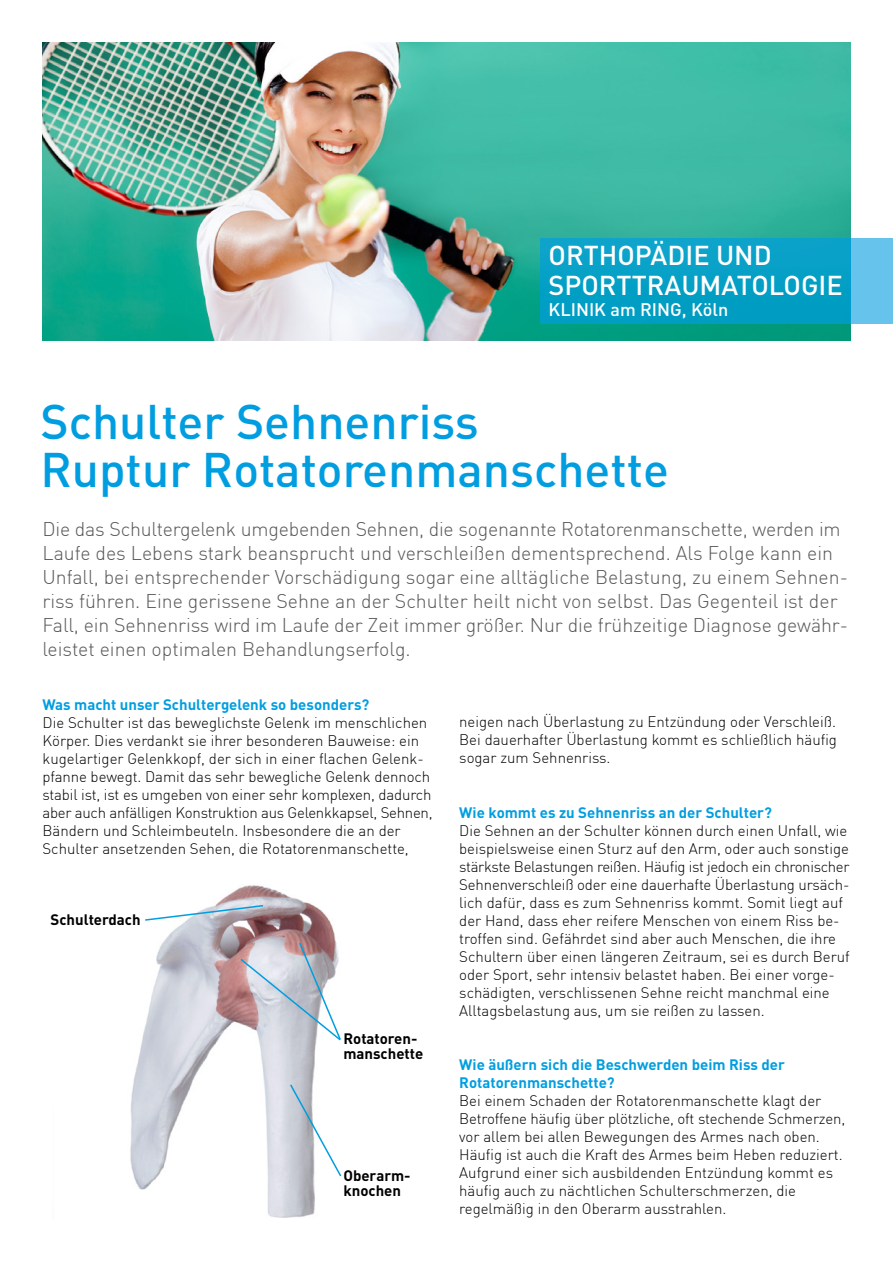
<style>
.page{position:relative;width:893px;height:1263px;background:#fff}
.page>*{position:absolute;margin:0;border:0;box-sizing:border-box;transform-origin:0 0}
.t1{font:500 48px/48px "DIN";color:#009ee0}
.t2{font:500 27px/30px "DIN";color:#fff}
.t3{font:300 19.5px/24px "DIN";color:#58585a}
.t4{font:500 18px "DIN";color:#fff}
.t5{font:300 15px/18px "DIN";color:#000}
.t6{font:700 15px/18px "DIN";color:#009ee0}
.t7{font:700 15px/15px "DIN";color:#000}
</style>
<div class="page">
<img style="left:130px;top:885px;width:206px;height:333px">
<img style="left:43px;top:43px;width:807px;height:297px">
<div style="left:850px;top:238px;width:43px;height:85px;background:#66c4ec"></div>
<svg style="left:144px;top:904px;width:121px;height:18px"></svg>
<svg style="left:289px;top:1083px;width:53px;height:95px"></svg>
<svg style="left:239px;top:941px;width:102px;height:101px;background:#c7c4cc"></svg>
<div style="left:540px;top:238px;width:310px;height:85px;background:#049fc5"></div>
<h2 class="t2" style="left:549px;top:240px;width:296px">Orthopädie und<br>Sporttraumatologie</h2>
<p class="t4" style="left:549px;top:298px;width:181px">Klinik am Ring, Köln</p>
<h1 class="t1" style="left:40px;top:396px;width:630px">Schulter Sehnenriss<br>Ruptur Rotatorenmanschette</h1>
<p class="t3" style="left:43px;top:516px;width:807px">Die das Schultergelenk umgebenden Sehnen, die sogenannte Rotatorenmanschette, werden im Laufe des Lebens stark beansprucht und verschleißen dementsprechend. Als Folge kann ein Unfall, bei entsprechender Vorschädigung sogar eine alltägliche Belastung, zu einem Sehnen&shy;riss führen. Eine gerissene Sehne an der Schulter heilt nicht von selbst. Das Gegenteil ist der Fall, ein Sehnenriss wird im Laufe der Zeit immer größer. Nur die frühzeitige Diagnose gewähr&shy;leistet einen optimalen Behandlungserfolg.</p>
<p class="t6" style="left:43px;top:695px;width:328px">Was macht unser Schultergelenk so besonders?</p>
<p class="t5" style="left:43px;top:713px;width:392px">Die Schulter ist das beweglichste Gelenk im menschlichen Körper. Dies verdankt sie ihrer besonderen Bauweise: ein kugelartiger Gelenkkopf, der sich in einer flachen Gelenk&shy;pfanne bewegt. Damit das sehr bewegliche Gelenk dennoch stabil ist, ist es umgeben von einer sehr komplexen, dadurch aber auch anfälligen Konstruktion aus Gelenkkapsel, Sehnen, Bändern und Schleimbeuteln. Insbesondere die an der Schulter ansetzenden Sehen, die Rotatorenmanschette,</p>
<p class="t5" style="left:459px;top:713px;width:379px;text-align:justify">neigen nach Überlastung zu Entzündung oder Verschleiß.<br>Bei dauerhafter Überlastung kommt es schließlich häufig sogar zum Sehnenriss.</p>
<p class="t6" style="left:459px;top:802px;width:314px">Wie kommt es zu Sehnenriss an der Schulter?</p>
<p class="t5" style="left:459px;top:821px;width:392px">Die Sehnen an der Schulter können durch einen Unfall, wie beispielsweise einen Sturz auf den Arm, oder auch sonstige stärkste Belastungen reißen. Häufig ist jedoch ein chronischer Sehnenverschleiß oder eine dauerhafte Überlastung ursäch&shy;lich dafür, dass es zum Sehnenriss kommt. Somit liegt auf der Hand, dass eher reifere Menschen von einem Riss be&shy;troffen sind. Gefährdet sind aber auch Menschen, die ihre Schultern über einen längeren Zeitraum, sei es durch Beruf oder Sport, sehr intensiv belastet haben. Bei einer vorge&shy;schädigten, verschlissenen Sehne reicht manchmal eine Alltagsbelastung aus, um sie reißen zu lassen.</p>
<p class="t6" style="left:459px;top:1054px;width:327px">Wie äußern sich die Beschwerden beim Riss der<br>Rotatorenmanschette?</p>
<p class="t5" style="left:459px;top:1091px;width:388px">Bei einem Schaden der Rotatorenmanschette klagt der Betroffene häufig über plötzliche, oft stechende Schmerzen, vor allem bei allen Bewegungen des Armes nach oben.<br>Häufig ist auch die Kraft des Armes beim Heben reduziert.<br>Aufgrund einer sich ausbildenden Entzündung kommt es häufig auch zu nächtlichen Schulterschmerzen, die regelmäßig in den Oberarm ausstrahlen.</p>
<p class="t7" style="left:51px;top:911px;width:92px">Schulterdach</p>
<p class="t7" style="left:343px;top:1031px;width:81px">Rotatoren&shy;manschette</p>
<p class="t7" style="left:343px;top:1167px;width:69px">Oberarm&shy;knochen</p>
</div>
